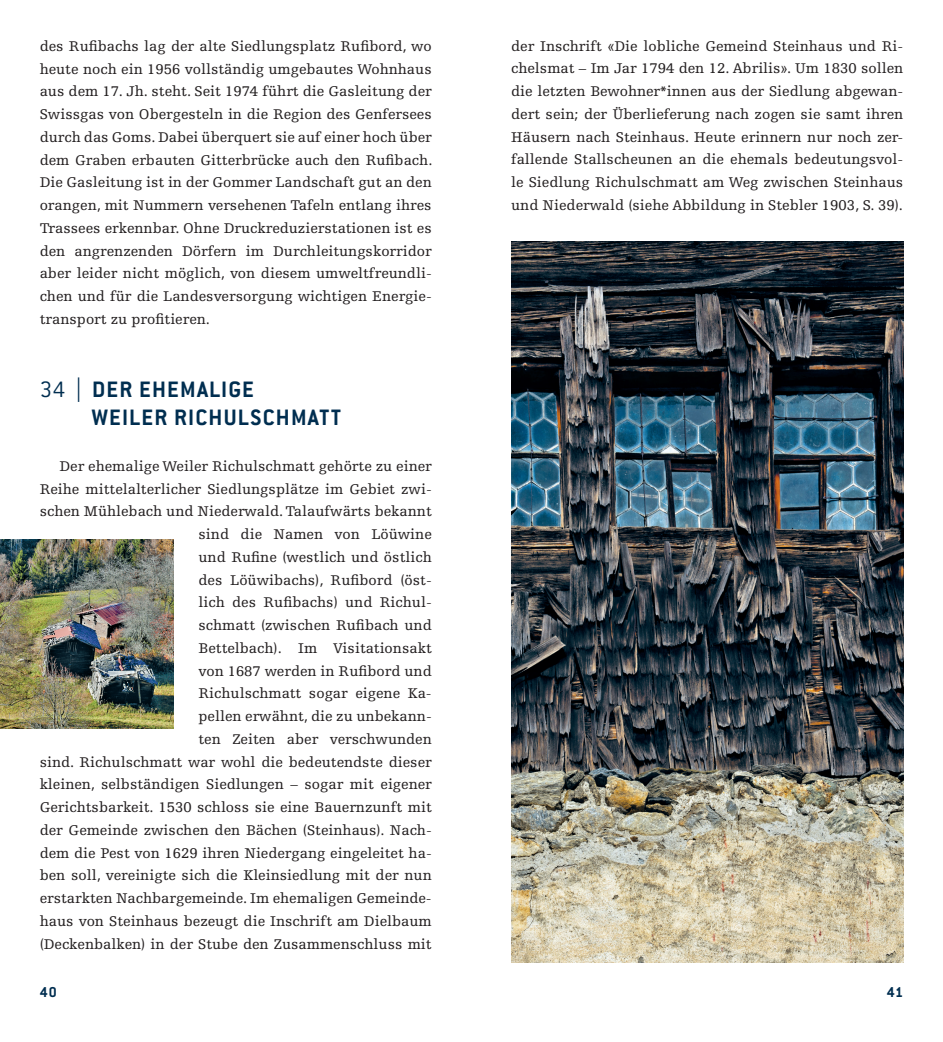
<style>
.page{position:relative;width:943px;height:1042px;background:#fff}
.page>*{position:absolute;margin:0;border:0;box-sizing:border-box;transform-origin:0 0}
.t1{font:700 24.5px/28px "Conduit ITC";letter-spacing:.05em;color:#002e50}
.t2{font:700 15.75px "Conduit ITC";color:#002e50}
.t3{font:14.88px/22.8px "Egyptienne F";color:#231f20;text-align:justify}
.s1{font-weight:300}
.s2{font-family:"Koz Go Pro";font-weight:800}
</style>
<div class="page">
<img style="left:0;top:539px;width:174px;height:189px">
<img style="left:511px;top:242px;width:392px;height:720px">
<p class="t3" style="left:40px;top:35px;width:394px">des Rufibachs lag der alte Siedlungsplatz Rufibord, wo heute noch ein 1956 vollständig umgebautes Wohnhaus aus dem 17. Jh. steht. Seit 1974 führt die Gasleitung der Swissgas von Obergesteln in die Region des Genfersees durch das Goms. Dabei überquert sie auf einer hoch über dem Graben erbauten Gitterbrücke auch den Rufibach.<br>Die Gasleitung ist in der Gommer Landschaft gut an den orangen, mit Nummern versehenen Tafeln entlang ihres Trassees erkennbar. Ohne Druckreduzierstationen ist es den angrenzenden Dörfern im Durchleitungskorridor aber leider nicht möglich, von diesem umweltfreundli&shy;chen und für die Landesversorgung wichtigen Energie&shy;transport zu profitieren.</p>
<h1 class="t1" style="left:92px;top:375px;width:251px;text-indent:-52px"><span class="s1">34</span><span class="s2">｜</span>DER EHEMALIGE<br>WEILER RICHULSCHMATT</h1>
<p class="t3" style="left:40px;top:455px;width:393px;text-align:right">Der ehemalige Weiler Richulschmatt gehörte zu einer Reihe mittelalterlicher Siedlungsplätze im Gebiet zwi&shy;schen Mühlebach und Niederwald. Talaufwärts bekannt sind die Namen von Löüwine<br>und Rufine (westlich und östlich<br>des Löüwibachs), Rufibord (öst-<br>lich des Rufibachs) und Richul-<br>schmatt (zwischen Rufibach und<br>Bettelbach). Im Visitationsakt<br>von 1687 werden in Rufibord und<br>Richulschmatt sogar eigene Ka-<br>pellen erwähnt, die zu unbekann-<br>ten Zeiten aber verschwunden<br>sind. Richulschmatt war wohl die bedeutendste dieser kleinen, selbständigen Siedlungen – sogar mit eigener Gerichtsbarkeit. 1530 schloss sie eine Bauernzunft mit der Gemeinde zwischen den Bächen (Steinhaus). Nach&shy;dem die Pest von 1629 ihren Niedergang eingeleitet ha&shy;ben soll, vereinigte sich die Kleinsiedlung mit der nun erstarkten Nachbargemeinde. Im ehemaligen Gemeinde&shy;haus von Steinhaus bezeugt die Inschrift am Dielbaum (Deckenbalken) in der Stube den Zusammenschluss mit</p>
<p class="t3" style="left:511px;top:35px;width:393px">der Inschrift «Die lobliche Gemeind Steinhaus und Ri&shy;chelsmat – Im Jar 1794 den 12. Abrilis». Um 1830 sollen die letzten Bewohner*innen aus der Siedlung abgewan&shy;dert sein; der Überlieferung nach zogen sie samt ihren Häusern nach Steinhaus. Heute erinnern nur noch zer&shy;fallende Stallscheunen an die ehemals bedeutungsvol&shy;le Siedlung Richulschmatt am Weg zwischen Steinhaus und Niederwald (siehe Abbildung in Stebler 1903, S. 39).</p>
<p class="t2" style="left:40px;top:983px;width:19px">40</p>
<p class="t2" style="left:886px;top:983px;width:18px">41</p>
</div>
